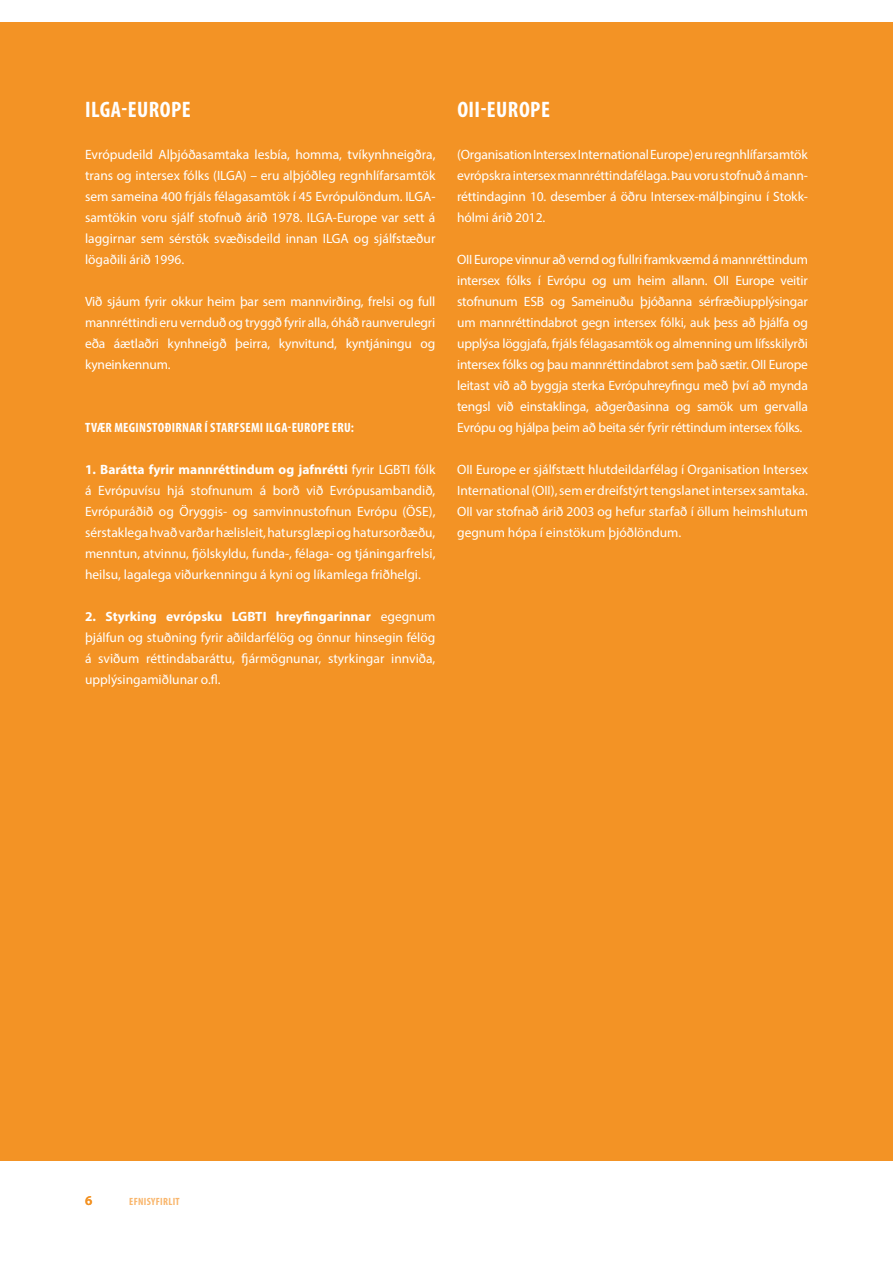
<style>
.page{position:relative;width:893px;height:1263px;background:#fff}
.page>*{position:absolute;margin:0;border:0;box-sizing:border-box;transform-origin:0 0}
.t1{font:700 condensed 22.5px "Myriad Pro";letter-spacing:.02em;color:#fff}
.t2{font:13.5px/21px "Myriad Pro";color:#fff;text-align:justify}
.t3{font:700 condensed 13.5px "Myriad Pro";letter-spacing:.02em;color:#fff}
.t4{font:600 13.5px "Myriad Pro";color:#f39325}
.t5{font:700 condensed 10.5px "Myriad Pro";letter-spacing:.03em;color:#f9b66c}
.s1{font-weight:700}
</style>
<div class="page">
<div style="left:0;top:21px;width:893px;height:1140px;background:#f39325"></div>
<h1 class="t1" style="left:85px;top:95px;width:107px">ILGA-EUROPE</h1>
<p class="t2" style="left:85px;top:144px;width:352px">Evrópudeild Alþjóðasamtaka lesbía, homma, tvíkynhneigðra, trans og intersex fólks (ILGA) – eru alþjóðleg regnhlífarsamtök sem sameina 400 frjáls félagasamtök í 45 Evrópulöndum. ILGA&shy;samtökin voru sjálf stofnuð árið 1978. ILGA-Europe var sett á laggirnar sem sérstök svæðisdeild innan ILGA og sjálfstæður lögaðili árið 1996.</p>
<p class="t2" style="left:85px;top:291px;width:352px">Við sjáum fyrir okkur heim þar sem mannvirðing, frelsi og full mannréttindi eru vernduð og tryggð fyrir alla, óháð raunverulegri eða áætlaðri kynhneigð þeirra, kynvitund, kyntjáningu og kyneinkennum.</p>
<p class="t3" style="left:85px;top:419px;width:270px">TVÆR MEGINSTOÐIRNAR Í STARFSEMI ILGA-EUROPE ERU:</p>
<p class="t2" style="left:85px;top:459px;width:352px"><span class="s1">1. Barátta fyrir mannréttindum og jafnrétti</span> fyrir LGBTI fólk á Evrópuvísu hjá stofnunum á borð við Evrópusambandið, Evrópuráðið og Öryggis- og samvinnustofnun Evrópu (ÖSE), sérstaklega hvað varðar hælisleit, hatursglæpi og hatursorðæðu, menntun, atvinnu, fjölskyldu, funda-, félaga- og tjáningarfrelsi, heilsu, lagalega viðurkenningu á kyni og líkamlega friðhelgi.</p>
<p class="t2" style="left:85px;top:606px;width:352px"><span class="s1">2. Styrking evrópsku LGBTI hreyfingarinnar</span> egegnum þjálfun og stuðning fyrir aðildarfélög og önnur hinsegin félög á sviðum réttindabaráttu, fjármögnunar, styrkingar innviða, upplýsingamiðlunar o.fl.</p>
<h1 class="t1" style="left:457px;top:95px;width:94px">OII-EUROPE</h1>
<p class="t2" style="left:457px;top:144px;width:352px">(Organisation Intersex International Europe) eru regnhlífarsamtök evrópskra intersex mannréttindafélaga. Þau voru stofnuð á mann&shy;réttindaginn 10. desember á öðru Intersex-málþinginu í Stokk&shy;hólmi árið 2012.</p>
<p class="t2" style="left:457px;top:249px;width:352px">OII Europe vinnur að vernd og fullri framkvæmd á mannréttindum intersex fólks í Evrópu og um heim allann. OII Europe veitir stofnunum ESB og Sameinuðu þjóðanna sérfræðiupplýsingar um mannréttindabrot gegn intersex fólki, auk þess að þjálfa og upplýsa löggjafa, frjáls félagasamtök og almenning um lífsskilyrði intersex fólks og þau mannréttindabrot sem það sætir. OII Europe leitast við að byggja sterka Evrópuhreyfingu með því að mynda tengsl við einstaklinga, aðgerðasinna og samök um gervalla Evrópu og hjálpa þeim að beita sér fyrir réttindum intersex fólks.</p>
<p class="t2" style="left:457px;top:459px;width:352px">OII Europe er sjálfstætt hlutdeildarfélag í Organisation Intersex International (OII), sem er dreifstýrt tengslanet intersex samtaka.<br>OII var stofnað árið 2003 og hefur starfað í öllum heimshlutum gegnum hópa í einstökum þjóðlöndum.</p>
<p class="t4" style="left:85px;top:1192px;width:9px">6</p>
<p class="t5" style="left:129px;top:1195px;width:52px">EFNISYFIRLIT</p>
</div>
